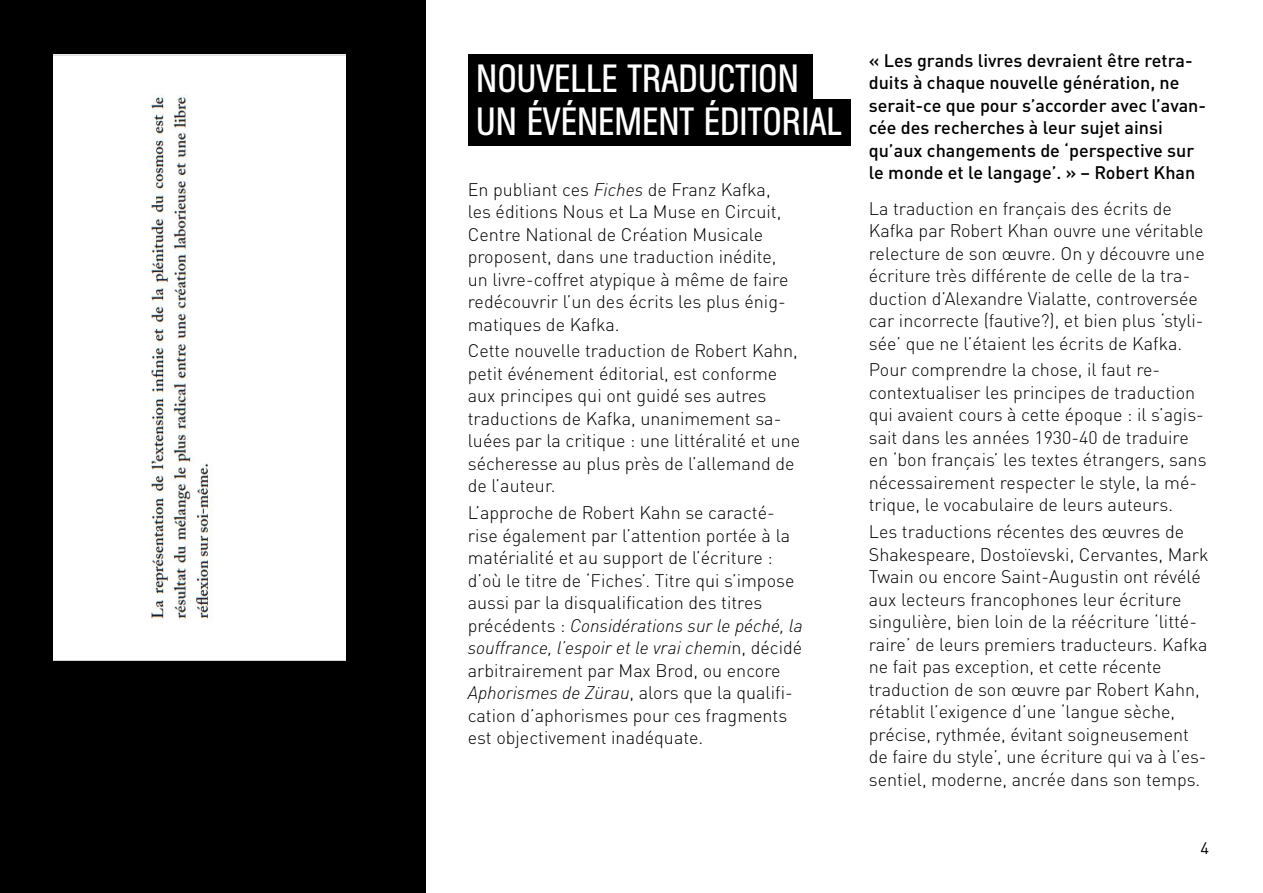
<style>
.page{position:relative;width:1263px;height:893px;background:#fff}
.page>*{position:absolute;margin:0;border:0;box-sizing:border-box;transform-origin:0 0}
.t1{font:39px/43px "AG Buch Condensed BQ";color:#fff}
.t2{font:300 18px/22.5px "DIN Pro";color:#000}
.t3{font:500 18px/22.5px "DIN Pro";color:#000}
.t4{font:16.5px "DIN Pro";color:#000}
.s1{font-style:italic}
</style>
<div class="page">
<div style="left:468px;top:54px;width:344px;height:47px;background:#000"></div>
<div style="left:468px;top:100px;width:383px;height:46px;background:#000"></div>
<div style="left:0;top:0;width:425px;height:893px;background:#000"></div>
<div style="left:53px;top:54px;width:293px;height:606px;background:#fff"></div>
<h1 class="t1" style="left:476px;top:57px;width:367px">NOUVELLE TRADUCTION<br>UN ÉVÉNEMENT ÉDITORIAL</h1>
<p class="t2" style="left:468px;top:176px;width:322px">En publiant ces <span class="s1">Fiches</span> de Franz Kafka, les éditions Nous et La Muse en Circuit, Centre National de Création Musicale proposent, dans une traduction inédite, un livre-coffret atypique à même de faire redécouvrir l’un des écrits les plus énig&shy;matiques de Kafka.</p>
<p class="t2" style="left:468px;top:338px;width:334px">Cette nouvelle traduction de Robert Kahn, petit événement éditorial, est conforme aux principes qui ont guidé ses autres traductions de Kafka, unanimement sa&shy;luées par la critique : une littéralité et une sécheresse au plus près de l’allemand de de l’auteur.</p>
<p class="t2" style="left:468px;top:500px;width:337px">L’approche de Robert Kahn se caracté&shy;rise également par l’attention portée à la matérialité et au support de l’écriture : d’où le titre de ‘Fiches’. Titre qui s’impose aussi par la disqualification des titres précédents : <span class="s1">Considérations sur le péché, la souffrance, l’espoir et le vrai chemi</span>n, décidé arbitrairement par Max Brod, ou encore <span class="s1">Aphorismes de Zürau</span>, alors que la qualifi&shy;cation d’aphorismes pour ces fragments est objectivement inadéquate.</p>
<p class="t3" style="left:869px;top:47px;width:339px">« Les grands livres devraient être retra&shy;duits à chaque nouvelle génération, ne serait-ce que pour s’accorder avec l’avan&shy;cée des recherches à leur sujet ainsi qu’aux changements de ‘perspective sur le monde et le langage’. » – Robert Khan</p>
<p class="t2" style="left:869px;top:195px;width:337px">La traduction en français des écrits de Kafka par Robert Khan ouvre une véritable relecture de son œuvre. On y découvre une écriture très différente de celle de la tra&shy;duction d’Alexandre Vialatte, controversée car incorrecte (fautive?), et bien plus ‘styli&shy;sée’ que ne l’étaient les écrits de Kafka.</p>
<p class="t2" style="left:869px;top:357px;width:339px">Pour comprendre la chose, il faut re&shy;contextualiser les principes de traduction qui avaient cours à cette époque : il s’agis&shy;sait dans les années 1930-40 de traduire en ‘bon français’ les textes étrangers, sans nécessairement respecter le style, la mé&shy;trique, le vocabulaire de leurs auteurs.</p>
<p class="t2" style="left:869px;top:519px;width:341px">Les traductions récentes des œuvres de Shakespeare, Dostoïevski, Cervantes, Mark Twain ou encore Saint-Augustin ont révélé aux lecteurs francophones leur écriture singulière, bien loin de la réécriture ‘litté&shy;raire’ de leurs premiers traducteurs. Kafka ne fait pas exception, et cette récente traduction de son œuvre par Robert Kahn, rétablit l’exigence d’une ‘langue sèche, précise, rythmée, évitant soigneusement de faire du style’, une écriture qui va à l’es&shy;sentiel, moderne, ancrée dans son temps.</p>
<p class="t4" style="left:1200px;top:835px;width:10px">4</p>
</div>
